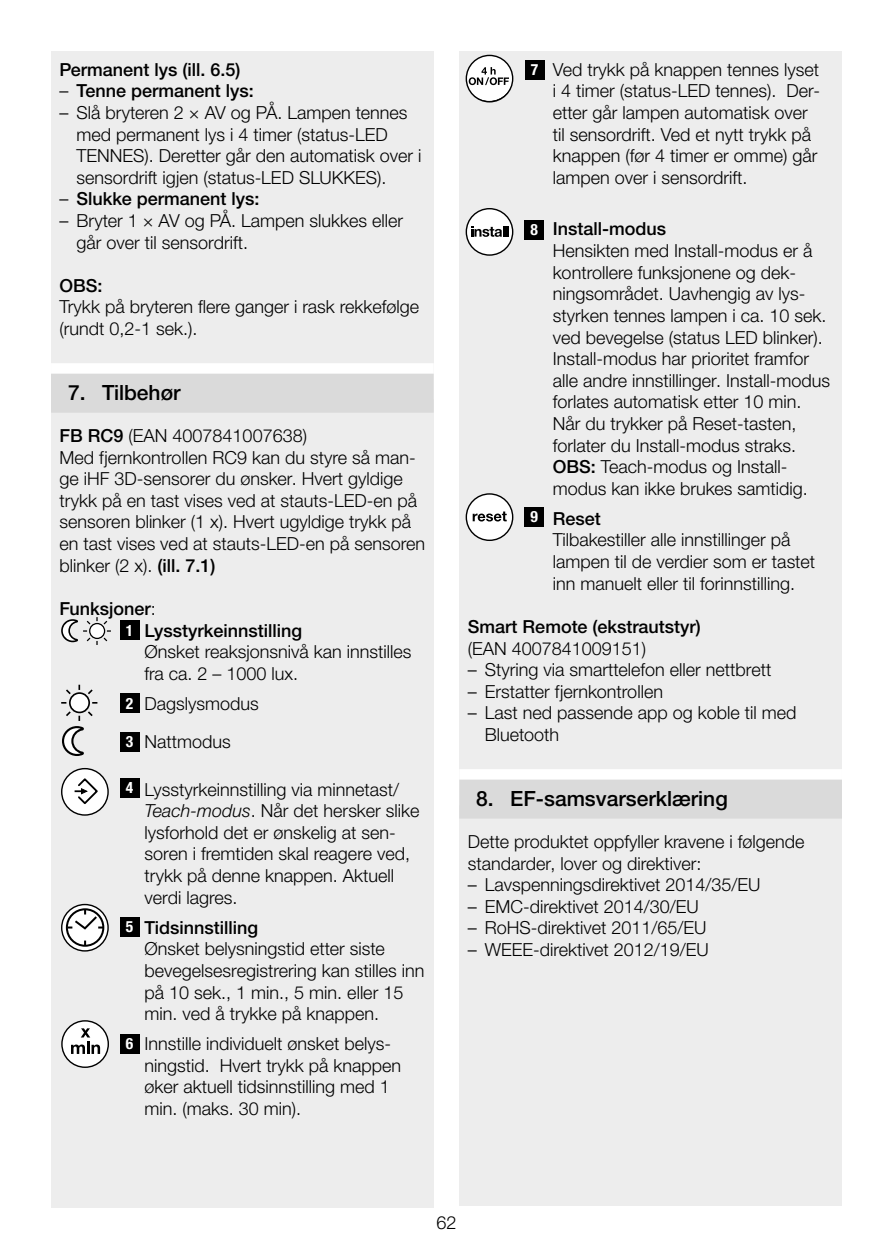
<style>
.page{position:relative;width:893px;height:1259px;background:#fff}
.page>*{position:absolute;margin:0;border:0;box-sizing:border-box;transform-origin:0 0}
.t1{font:500 21px "Helvetica Neue LTW1 G";color:#000}
.t2{font:300 18px/21.6px "Helvetica Neue LTW1 G";color:#000}
.t3{font:500 18px/21.6px "Helvetica Neue LTW1 G";color:#000}
.t4{font:700 condensed 15.6px "Helvetica Neue LT Pro";color:#fff}
.s1{font-family:"Frutiger LT Com";font-weight:300;font-stretch:condensed}
.s2{font-family:"Frutiger LT Com";font-stretch:condensed}
.s3{font-weight:500}
.s4{font-weight:300}
.s5{font-family:"Helvetica Neue LT Pro";font-style:italic}
</style>
<div class="page">
<div style="left:51px;top:51px;width:383px;height:1157px;background:#ededed"></div>
<div style="left:51px;top:363px;width:383px;height:36px;background:#fff"></div>
<div style="left:51px;top:374px;width:383px;height:39px;background:#dadada"></div>
<div style="left:459px;top:51px;width:383px;height:1154px;background:#ededed"></div>
<div style="left:459px;top:769px;width:383px;height:36px;background:#fff"></div>
<div style="left:459px;top:779px;width:383px;height:39px;background:#dadada"></div>
<svg style="left:466px;top:55px;width:47px;height:47px"></svg>
<div style="left:466px;top:55px;width:47px;height:47px;border:1px solid #000;border-radius:50%"></div>
<div style="left:525px;top:60px;width:19px;height:20px;background:#000"></div>
<svg style="left:466px;top:209px;width:47px;height:45px"></svg>
<div style="left:466px;top:208px;width:47px;height:48px;border:1px solid #000;border-radius:50%"></div>
<div style="left:525px;top:220px;width:19px;height:20px;background:#000"></div>
<svg style="left:466px;top:495px;width:47px;height:45px"></svg>
<div style="left:466px;top:493px;width:47px;height:48px;border:1px solid #000;border-radius:50%"></div>
<div style="left:525px;top:507px;width:19px;height:19px;background:#000"></div>
<div style="left:120px;top:621px;width:19px;height:19px;background:#000"></div>
<svg style="left:61px;top:617px;width:50px;height:28px"></svg>
<div style="left:70px;top:693px;width:19px;height:19px;background:#fff;border-radius:50%"></div>
<div style="left:69px;top:692px;width:21px;height:21px;border:2px solid #000;border-radius:50%"></div>
<svg style="left:66px;top:684px;width:14px;height:12px"></svg>
<svg style="left:86px;top:689px;width:7px;height:7px"></svg>
<div style="left:120px;top:693px;width:19px;height:20px;background:#000"></div>
<svg style="left:62px;top:709px;width:31px;height:47px"></svg>
<div style="left:120px;top:732px;width:19px;height:19px;background:#000"></div>
<svg style="left:62px;top:768px;width:46px;height:47px"></svg>
<div style="left:61px;top:768px;width:48px;height:47px;border:1px solid #000;border-radius:50%"></div>
<div style="left:120px;top:778px;width:19px;height:20px;background:#000"></div>
<svg style="left:62px;top:904px;width:46px;height:47px"></svg>
<svg style="left:65px;top:907px;width:40px;height:40px;background:#bfbfbf"></svg>
<div style="left:61px;top:904px;width:48px;height:47px;border:1px solid #000;border-radius:50%"></div>
<div style="left:120px;top:917px;width:19px;height:20px;background:#000"></div>
<svg style="left:62px;top:1021px;width:46px;height:46px"></svg>
<div style="left:61px;top:1020px;width:48px;height:48px;border:1px solid #000;border-radius:50%"></div>
<div style="left:120px;top:1034px;width:19px;height:20px;background:#000"></div>
<p class="t3" style="left:60px;top:59px;width:183px">Permanent lys (ill. 6.5)</p>
<p class="t3" style="left:60px;top:80px;width:196px"><span class="s1">–</span> Tenne permanent lys:</p>
<p class="t2" style="left:77px;top:102px;width:347px;text-indent:-17px"><span class="s2">–</span> Slå bryteren 2 × AV og PÅ. Lampen tennes med permanent lys i 4 timer (status-LED TENNES). Deretter går den automatisk over i sensordrift igjen (status-LED SLUKKES).</p>
<p class="t3" style="left:60px;top:188px;width:202px"><span class="s1">–</span> Slukke permanent lys:</p>
<p class="t2" style="left:77px;top:210px;width:328px;text-indent:-17px"><span class="s2">–</span> Bryter 1 × AV og PÅ. Lampen slukkes eller går over til sensordrift.</p>
<p class="t3" style="left:60px;top:275px;width:45px">OBS:</p>
<p class="t2" style="left:60px;top:296px;width:361px">Trykk på bryteren flere ganger i rask rekkefølge (rundt 0,2-1 sek.).</p>
<p class="t1" style="left:68px;top:380px;width:114px">7. Tilbehør</p>
<p class="t2" style="left:60px;top:425px;width:367px"><span class="s3">FB RC9</span> (EAN 4007841007638)<br>Med fjernkontrollen RC9 kan du styre så man&shy;ge iHF 3D-sensorer du ønsker. Hvert gyldige trykk på en tast vises ved at stauts-LED-en på sensoren blinker (1 x). Hvert ugyldige trykk på en tast vises ved at stauts-LED-en på sensoren blinker (2 x). <span class="s3">(ill. 7.1)</span></p>
<p class="t3" style="left:145px;top:598px;width:159px;text-indent:-85px">Funksjoner<span class="s4">:<br></span>Lysstyrkeinnstilling</p>
<p class="t2" style="left:145px;top:641px;width:269px">Ønsket reaksjonsnivå kan innstilles fra ca. 2 – 1000 lux.</p>
<p class="t2" style="left:145px;top:684px;width:116px;line-height:38.7px">Dagslysmodus<br>Nattmodus</p>
<p class="t2" style="left:145px;top:778px;width:276px">Lysstyrkeinnstilling via minnetast/<br><span class="s5">Teach-modus</span>. Når det hersker slike lysforhold det er ønskelig at sen&shy;soren i fremtiden skal reagere ved, trykk på denne knappen. Aktuell verdi lagres.</p>
<p class="t3" style="left:145px;top:916px;width:115px">Tidsinnstilling</p>
<p class="t2" style="left:145px;top:938px;width:281px">Ønsket belysningstid etter siste bevegelsesregistrering kan stilles inn på 10 sek., 1 min., 5 min. eller 15 min. ved å trykke på knappen.</p>
<p class="t2" style="left:145px;top:1033px;width:258px">Innstille individuelt ønsket belys&shy;ningstid. Hvert trykk på knappen øker aktuell tidsinnstilling med 1 min. (maks. 30 min).</p>
<p class="t4" style="left:126px;top:620px;width:9px">1</p>
<p class="t4" style="left:126px;top:693px;width:9px">2</p>
<p class="t4" style="left:126px;top:732px;width:9px">3</p>
<p class="t4" style="left:126px;top:778px;width:9px">4</p>
<p class="t4" style="left:126px;top:917px;width:9px">5</p>
<p class="t4" style="left:126px;top:1034px;width:9px">6</p>
<p class="t2" style="left:553px;top:58px;width:269px">Ved trykk på knappen tennes lyset i 4 timer (status-LED tennes). Der&shy;etter går lampen automatisk over til sensordrift. Ved et nytt trykk på knappen (før 4 timer er omme) går lampen over i sensordrift.</p>
<p class="t3" style="left:553px;top:218px;width:115px">Install-modus</p>
<p class="t2" style="left:553px;top:240px;width:279px">Hensikten med Install-modus er å kontrollere funksjonene og dek&shy;ningsområdet. Uavhengig av lys&shy;styrken tennes lampen i ca. 10 sek. ved bevegelse (status LED blinker).<br>Install-modus har prioritet framfor alle andre innstillinger. Install-modus forlates automatisk etter 10 min.<br>Når du trykker på Reset-tasten, forlater du Install-modus straks.<br><span class="s3">OBS:</span> Teach-modus og Install&shy;modus kan ikke brukes samtidig.</p>
<p class="t3" style="left:553px;top:508px;width:50px">Reset</p>
<p class="t2" style="left:553px;top:529px;width:264px">Tilbakestiller alle innstillinger på lampen til de verdier som er tastet inn manuelt eller til forinnstilling.</p>
<p class="t3" style="left:468px;top:616px;width:235px">Smart Remote (ekstrautstyr)</p>
<p class="t2" style="left:468px;top:637px;width:180px">(EAN 4007841009151)</p>
<p class="t2" style="left:468px;top:659px;width:305px"><span class="s2">–</span> Styring via smarttelefon eller nettbrett</p>
<p class="t2" style="left:468px;top:680px;width:197px"><span class="s2">–</span> Erstatter fjernkontrollen</p>
<p class="t2" style="left:485px;top:702px;width:313px;text-indent:-17px"><span class="s2">–</span> Last ned passende app og koble til med<br>Bluetooth</p>
<p class="t4" style="left:531px;top:60px;width:9px">7</p>
<p class="t4" style="left:530px;top:220px;width:9px">8</p>
<p class="t4" style="left:530px;top:507px;width:9px">9</p>
<p class="t1" style="left:476px;top:786px;width:253px">8. EF-samsvarserklæring</p>
<p class="t2" style="left:468px;top:830px;width:338px">Dette produktet oppfyller kravene i følgende standarder, lover og direktiver:</p>
<p class="t2" style="left:468px;top:874px;width:294px"><span class="s2">–</span> Lavspenningsdirektivet 2014/35/EU</p>
<p class="t2" style="left:468px;top:895px;width:233px"><span class="s2">–</span> EMC-direktivet 2014/30/EU</p>
<p class="t2" style="left:468px;top:917px;width:240px"><span class="s2">–</span> RoHS-direktivet 2011/65/EU</p>
<p class="t2" style="left:468px;top:938px;width:243px"><span class="s2">–</span> WEEE-direktivet 2012/19/EU</p>
<p class="t2" style="left:436px;top:1212px;width:22px">62</p>
</div>
